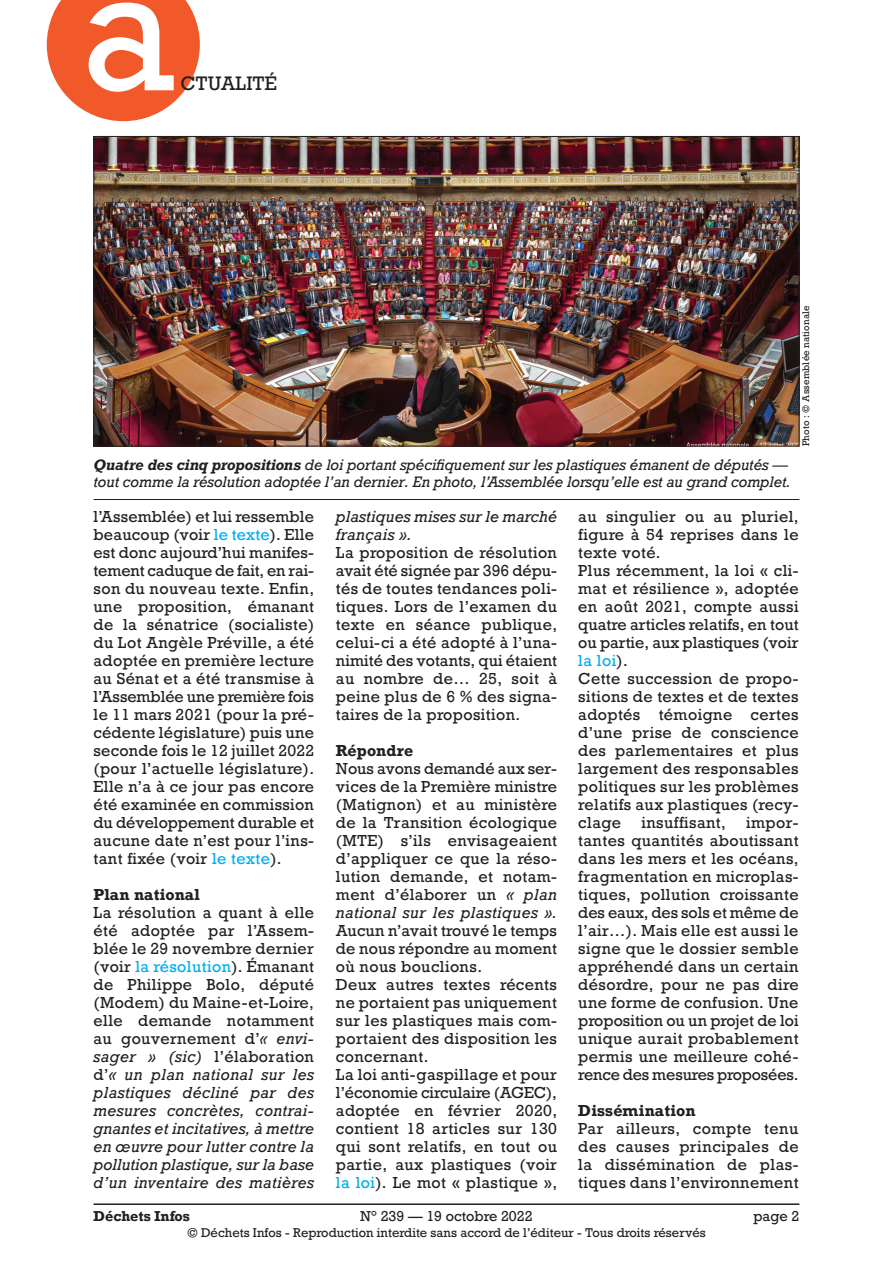
<style>
.page{position:relative;width:893px;height:1263px;background:#fff}
.page>*{position:absolute;margin:0;border:0;box-sizing:border-box;transform-origin:0 0}
.t1{font:166.5px "Rockwell";color:#fff}
.t2{font:18.3px "Rockwell";color:#231f20}
.Texte_courant{font:15px/18px "Rockwell";letter-spacing:.025em;color:#231f20;text-align:justify}
.Texte_courant-2{font:italic 15px/18px "Rockwell";letter-spacing:.005em;color:#231f20;text-align:justify}
.Texte_courant-3{font:700 15px "Rockwell";letter-spacing:.015em;color:#231f20}
.Légende_photo{font:italic 14.25px/17.2px "Rockwell";letter-spacing:-.005em;color:#231f20}
.t3{font:13.5px "Rockwell";color:#231f20}
.t4{font:700 13.5px "Rockwell";color:#231f20}
.t5{font:12px "Rockwell";color:#231f20}
.Crédit_photo{font:9px "Rockwell";letter-spacing:.015em;color:#231f20}
.s1{font-weight:700}
.s2{color:#00aeef}
.s3{font-style:normal}
.s4{font-style:normal;color:#00aeef}
.s5{font-style:italic}
</style>
<div class="page">
<hr style="left:94px;top:1203px;width:705px;height:2px;background:#231f20">
<img style="left:96px;top:138px;width:701px;height:306px">
<hr style="left:94px;top:499px;width:705px;height:1px;background:#231f20">
<svg style="left:47px;top:0;width:153px;height:121px;background:#f3734b"></svg>
<h1 class="t1" style="left:80px;top:-73px;width:98px">a</h1>
<p class="t2" style="left:180px;top:72px;width:98px">CTUALITÉ</p>
<p class="Légende_photo" style="left:94px;top:456px;width:699px"><span class="s1">Quatre des cinq propositions</span> de loi portant spécifiquement sur les plastiques émanent de députés — tout comme la résolution adoptée l’an dernier. En photo, l’Assemblée lorsqu’elle est au grand complet.</p>
<p class="Crédit_photo" style="left:800px;top:446px;width:142px;rotate:-90deg">Photo : © Assemblée nationale</p>
<p class="Texte_courant" style="left:94px;top:507px;width:222px">l’Assemblée) et lui ressemble beaucoup (voir <span class="s2">le texte</span>). Elle est donc aujourd’hui manifes&shy;tement caduque de fait, en rai&shy;son du nouveau texte. Enfin, une proposition, émanant de la sénatrice (socialiste) du Lot Angèle Préville, a été adoptée en première lecture au Sénat et a été transmise à l’Assemblée une première fois le 11 mars 2021 (pour la pré&shy;cédente législature) puis une seconde fois le 12 juillet 2022 (pour l’actuelle législature).<br>Elle n’a à ce jour pas encore été examinée en commission du développement durable et aucune date n’est pour l’ins&shy;tant fixée (voir <span class="s2">le texte</span>).</p>
<p class="Texte_courant-3" style="left:94px;top:884px;width:108px">Plan national</p>
<p class="Texte_courant-2" style="left:94px;top:903px;width:222px"><span class="s3">La résolution a quant à elle été adoptée par l’Assem&shy;blée le 29 novembre dernier (voir</span> <span class="s4">la résolution</span><span class="s3">). Émanant de Philippe Bolo, député (Modem) du Maine-et-Loire, elle demande notamment au gouvernement d’</span>« envi&shy;sager » (sic) <span class="s3">l’élaboration d’</span>« un plan national sur les plastiques décliné par des mesures concrètes, contrai&shy;gnantes et incitatives, à mettre en œuvre pour lutter contre la pollution plastique, sur la base d’un inventaire des matières</p>
<p class="Texte_courant-2" style="left:336px;top:507px;width:223px">plastiques mises sur le marché français ».</p>
<p class="Texte_courant" style="left:336px;top:543px;width:223px">La proposition de résolution avait été signée par 396 dépu&shy;tés de toutes tendances poli&shy;tiques. Lors de l’examen du texte en séance publique, celui-ci a été adopté à l’una&shy;nimité des votants, qui étaient au nombre de… 25, soit à peine plus de 6 % des signa&shy;taires de la proposition.</p>
<p class="Texte_courant-3" style="left:336px;top:740px;width:79px">Répondre</p>
<p class="Texte_courant" style="left:336px;top:759px;width:223px">Nous avons demandé aux ser&shy;vices de la Première ministre (Matignon) et au ministère de la Transition écologique (MTE) s’ils envisageaient d’appliquer ce que la réso&shy;lution demande, et notam&shy;ment d’élaborer un <span class="s5">« plan national sur les plastiques ».<br></span>Aucun n’avait trouvé le temps de nous répondre au moment où nous bouclions.</p>
<p class="Texte_courant" style="left:336px;top:975px;width:223px">Deux autres textes récents ne portaient pas uniquement sur les plastiques mais com&shy;portaient des disposition les concernant.</p>
<p class="Texte_courant" style="left:336px;top:1065px;width:223px">La loi anti-gaspillage et pour l’économie circulaire (AGEC), adoptée en février 2020, contient 18 articles sur 130 qui sont relatifs, en tout ou partie, aux plastiques (voir <span class="s2">la loi</span>). Le mot « plastique »,</p>
<p class="Texte_courant" style="left:578px;top:507px;width:222px">au singulier ou au pluriel, figure à 54 reprises dans le texte voté.</p>
<p class="Texte_courant" style="left:578px;top:561px;width:222px">Plus récemment, la loi « cli&shy;mat et résilience », adoptée en août 2021, compte aussi quatre articles relatifs, en tout ou partie, aux plastiques (voir <span class="s2">la loi</span>).</p>
<p class="Texte_courant" style="left:578px;top:669px;width:222px">Cette succession de propo&shy;sitions de textes et de textes adoptés témoigne certes d’une prise de conscience des parlementaires et plus largement des responsables politiques sur les problèmes relatifs aux plastiques (recy&shy;clage</p>
<p class="Texte_courant" style="left:641px;top:813px;width:86px">insuffisant,</p>
<p class="Texte_courant" style="left:578px;top:813px;width:222px;text-indent:168px">impor&shy;tantes quantités aboutissant dans les mers et les océans, fragmentation en microplas&shy;tiques, pollution croissante des eaux, des sols et même de l’air…). Mais elle est aussi le signe que le dossier semble appréhendé dans un certain désordre, pour ne pas dire une forme de confusion. Une proposition ou un projet de loi unique aurait probablement permis une meilleure cohé&shy;rence des mesures proposées.</p>
<p class="Texte_courant-3" style="left:578px;top:1100px;width:119px">Dissémination</p>
<p class="Texte_courant" style="left:578px;top:1119px;width:222px">Par ailleurs, compte tenu des causes principales de la dissémination de plas&shy;tiques dans l’environnement</p>
<p class="t4" style="left:94px;top:1207px;width:98px">Déchets Infos</p>
<p class="t3" style="left:360px;top:1207px;width:174px">N° 239 — 19 octobre 2022</p>
<p class="t3" style="left:753px;top:1207px;width:48px">page 2</p>
<p class="t5" style="left:187px;top:1225px;width:520px">© Déchets Infos - Reproduction interdite sans accord de l’éditeur - Tous droits réservés</p>
</div>
